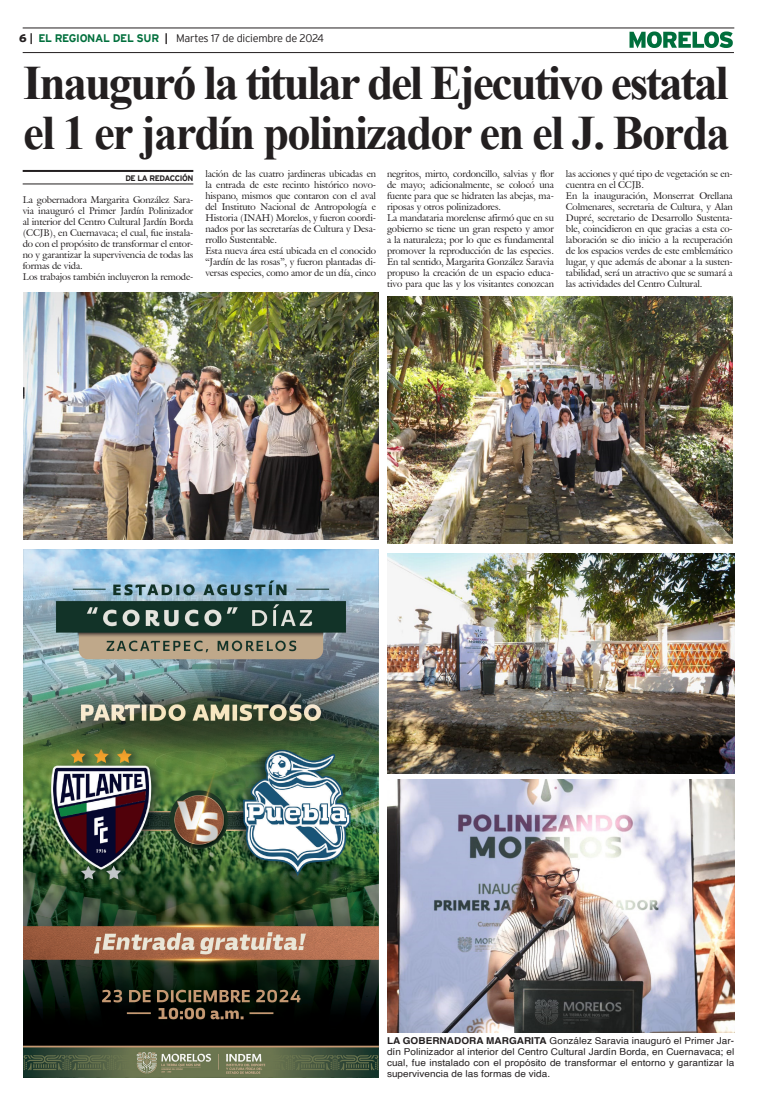
<style>
.page{position:relative;width:757px;height:1106px;background:#fff}
.page>*{position:absolute;margin:0;border:0;box-sizing:border-box;transform-origin:0 0}
.Cabeza_01{font:700 48px "Times New Roman";letter-spacing:-.05em;color:#231f20}
.t1{font:300 11px "Interstate";letter-spacing:-.025em;color:#231f20}
.t2{font:9.5px/11px "Galliard IT Cby BT";letter-spacing:-.01em;color:#231f20;text-align:justify}
.Pie_de_foto{font:9.5px/11px "Helvetica";letter-spacing:.005em;color:#231f20;text-align:justify;scale:1.05 1}
.t3{font:700 8px "Interstate";letter-spacing:-.05em;color:#231f20}
.s1{font-weight:900}
.s2{font-weight:700}
.s3{font-weight:700;color:#006f3c}
</style>
<div class="page">
<hr style="left:23px;top:28px;width:711px;height:1px;background:#231f20">
<hr style="left:23px;top:52px;width:711px;height:1px;background:#231f20">
<svg style="left:629px;top:31px;width:104px;height:17px"></svg>
<hr style="left:23px;top:170px;width:170px;height:2px;background:#231f20">
<hr style="left:23px;top:184px;width:170px;height:1px;background:#231f20">
<img style="left:387px;top:553px;width:347px;height:220px">
<img style="left:387px;top:780px;width:347px;height:252px">
<img style="left:23px;top:292px;width:355px;height:247px">
<img style="left:387px;top:296px;width:346px;height:247px">
<img style="left:23px;top:549px;width:355px;height:528px">
<p class="t1" style="left:19px;top:32px;width:306px"><span class="s1">6</span> <span class="s2">|</span> <span class="s3">EL REGIONAL DEL SUR</span> <span class="s2">|</span> Martes 17 de diciembre de 2024</p>
<p class="Cabeza_01" style="left:23px;top:48px;width:707px">Inauguró la titular del Ejecutivo estatal</p>
<p class="Cabeza_01" style="left:23px;top:98px;width:708px">el 1 er jardín polinizador en el J. Borda</p>
<p class="t3" style="left:125px;top:173px;width:69px">DE LA REDACCIÓN</p>
<p class="t2" style="left:387px;top:168px;width:168px">negritos, mirto, cordoncillo, salvias y flor de mayo; adicionalmente, se colocó una fuente para que se hidraten las abejas, ma&shy;riposas y otros polinizadores.</p>
<p class="t2" style="left:387px;top:212px;width:168px">La mandataria morelense afirmó que en su gobierno se tiene un gran respeto y amor a la naturaleza; por lo que es fundamental promover la reproducción de las especies.<br>En tal sentido, Margarita González Saravia propuso la creación de un espacio educa&shy;tivo para que las y los visitantes conozcan</p>
<p class="t2" style="left:205px;top:168px;width:172px">lación de las cuatro jardineras ubicadas en la entrada de este recinto histórico novo&shy;hispano, mismos que contaron con el aval del Instituto Nacional de Antropología e Historia (INAH) Morelos, y fueron coordi&shy;nados por las secretarías de Cultura y Desa&shy;rrollo Sustentable.</p>
<p class="t2" style="left:205px;top:245px;width:172px">Esta nueva área está ubicada en el conocido “Jardín de las rosas”, y fueron plantadas di&shy;versas especies, como amor de un día, cinco</p>
<p class="t2" style="left:566px;top:168px;width:168px">las acciones y qué tipo de vegetación se en&shy;cuentra en el CCJB.</p>
<p class="t2" style="left:566px;top:190px;width:168px">En la inauguración, Monserrat Orellana Colmenares, secretaria de Cultura, y Alan Dupré, secretario de Desarrollo Sustenta&shy;ble, coincidieron en que gracias a esta co&shy;laboración se dio inicio a la recuperación de los espacios verdes de este emblemático lugar, y que además de abonar a la susten&shy;tabilidad, será un atractivo que se sumará a las actividades del Centro Cultural.</p>
<p class="t2" style="left:23px;top:194px;width:172px">La gobernadora Margarita González Sara&shy;via inauguró el Primer Jardín Polinizador al interior del Centro Cultural Jardín Borda (CCJB), en Cuernavaca; el cual, fue instala&shy;do con el propósito de transformar el entor&shy;no y garantizar la supervivencia de todas las formas de vida.</p>
<p class="t2" style="left:23px;top:271px;width:172px">Los trabajos también incluyeron la remode-</p>
<p class="Pie_de_foto" style="left:387px;top:1035px;width:332px"><span class="s2">LA GOBERNADORA MARGARITA</span> González Saravia inauguró el Primer Jar&shy;dín Polinizador al interior del Centro Cultural Jardín Borda, en Cuernavaca; el cual, fue instalado con el propósito de transformar el entorno y garantizar la supervivencia de las formas de vida.</p>
</div>
